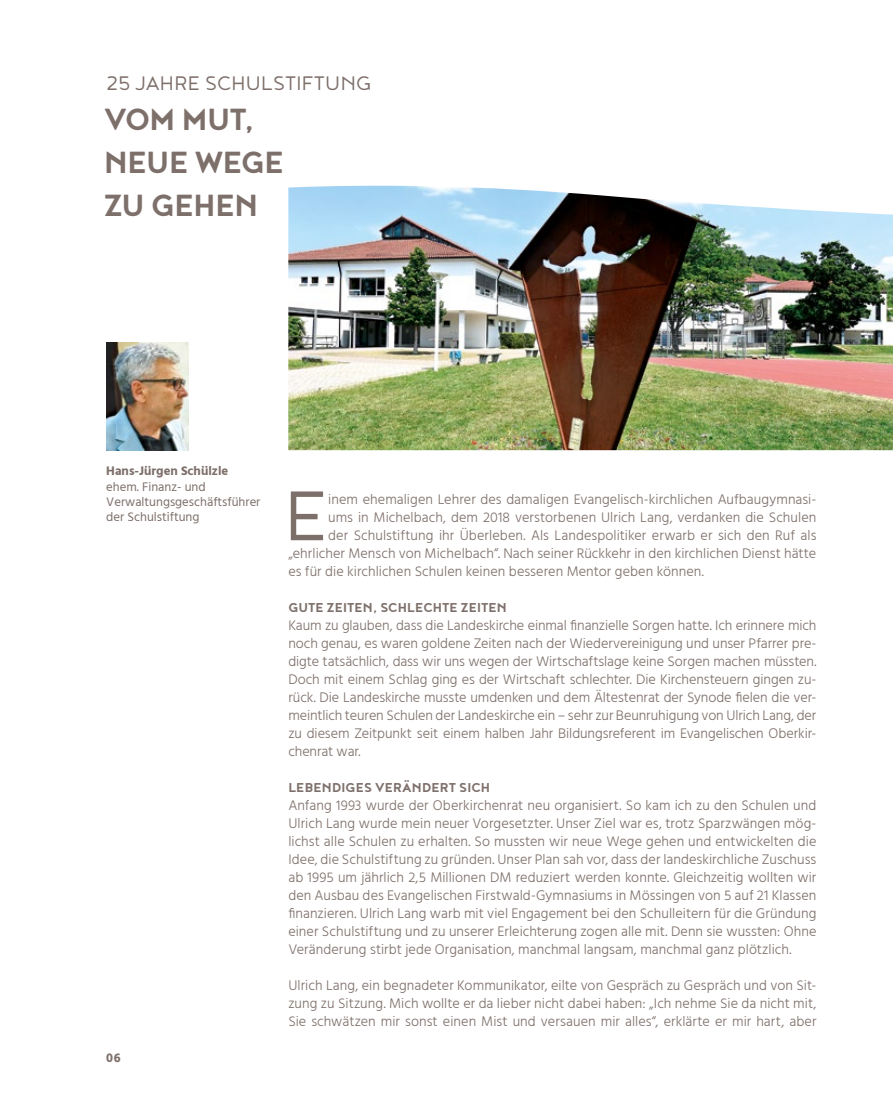
<style>
.page{position:relative;width:893px;height:1106px;background:#fff}
.page>*{position:absolute;margin:0;border:0;box-sizing:border-box;transform-origin:0 0}
.t1{font:300 85.8px "Noyh";color:#7d6f6a}
.t2{font:700 37.5px/42.8px "Noyh";letter-spacing:-.01em;color:#7d6f6a}
.t3{font:300 24px "Noyh";letter-spacing:.01em;color:#7d6f6a}
.t4{font:700 15.75px "Noyh";letter-spacing:.01em;color:#7d6f6a}
.t5{font:300 14.25px/18px "Hind Vadodara";letter-spacing:.005em;color:#7d6f6a;text-align:justify}
.t6{font:12.75px/15px "Hind Vadodara";color:#7d6f6a}
.t7{font:700 12.75px "Hind Vadodara";color:#7d6f6a}
</style>
<div class="page">
<img style="left:288px;top:271px;width:605px;height:179px">
<img style="left:106px;top:342px;width:83px;height:108px">
<img style="left:288px;top:185px;width:605px;height:86px">
<h3 class="t3" style="left:106px;top:70px;width:267px">25 JAHRE SCHULSTIFTUNG</h3>
<h2 class="t2" style="left:104px;top:97px;width:181px">VOM MUT,<br>NEUE WEGE<br>ZU GEHEN</h2>
<p class="t7" style="left:106px;top:460px;width:124px">Hans-Jürgen Schülzle</p>
<p class="t6" style="left:106px;top:479px;width:156px">ehem. Finanz- und<br>Verwaltungsgeschäftsführer der Schulstiftung</p>
<p class="t7" style="left:106px;top:1047px;width:16px">06</p>
<h1 class="t1" style="left:284px;top:469px;width:45px">E</h1>
<p class="t5" style="left:328px;top:490px;width:490px">inem ehemaligen Lehrer des damaligen Evangelisch-kirchlichen Aufbaugymnasi-</p>
<p class="t5" style="left:328px;top:508px;width:490px">ums in Michelbach, dem 2018 verstorbenen Ulrich Lang, verdanken die Schulen</p>
<p class="t5" style="left:328px;top:526px;width:490px">der Schulstiftung ihr Überleben. Als Landespolitiker erwarb er sich den Ruf als</p>
<p class="t5" style="left:288px;top:544px;width:529px">„ehrlicher Mensch von Michelbach“. Nach seiner Rückkehr in den kirchlichen Dienst hätte</p>
<p class="t5" style="left:288px;top:562px;width:417px">es für die kirchlichen Schulen keinen besseren Mentor geben können.</p>
<p class="t4" style="left:288px;top:598px;width:220px">GUTE ZEITEN, SCHLECHTE ZEITEN</p>
<p class="t5" style="left:288px;top:616px;width:530px">Kaum zu glauben, dass die Landeskirche einmal finanzielle Sorgen hatte. Ich erinnere mich noch genau, es waren goldene Zeiten nach der Wiedervereinigung und unser Pfarrer pre&shy;digte tatsächlich, dass wir uns wegen der Wirtschaftslage keine Sorgen machen müssten.<br>Doch mit einem Schlag ging es der Wirtschaft schlechter. Die Kirchensteuern gingen zu&shy;rück. Die Landeskirche musste umdenken und dem Ältestenrat der Synode fielen die ver&shy;meintlich teuren Schulen der Landeskirche ein – sehr zur Beunruhigung von Ulrich Lang, der zu diesem Zeitpunkt seit einem halben Jahr Bildungsreferent im Evangelischen Oberkir&shy;chenrat war.</p>
<p class="t4" style="left:288px;top:778px;width:203px">LEBENDIGES VERÄNDERT SICH</p>
<p class="t5" style="left:288px;top:796px;width:530px">Anfang 1993 wurde der Oberkirchenrat neu organisiert. So kam ich zu den Schulen und Ulrich Lang wurde mein neuer Vorgesetzter. Unser Ziel war es, trotz Sparzwängen mög&shy;lichst alle Schulen zu erhalten. So mussten wir neue Wege gehen und entwickelten die Idee, die Schulstiftung zu gründen. Unser Plan sah vor, dass der landeskirchliche Zuschuss ab 1995 um jährlich 2,5 Millionen DM reduziert werden konnte. Gleichzeitig wollten wir den Ausbau des Evangelischen Firstwald-Gymnasiums in Mössingen von 5 auf 21 Klassen finanzieren. Ulrich Lang warb mit viel Engagement bei den Schulleitern für die Gründung einer Schulstiftung und zu unserer Erleichterung zogen alle mit. Denn sie wussten: Ohne Veränderung stirbt jede Organisation, manchmal langsam, manchmal ganz plötzlich.</p>
<p class="t5" style="left:288px;top:976px;width:530px">Ulrich Lang, ein begnadeter Kommunikator, eilte von Gespräch zu Gespräch und von Sit&shy;zung zu Sitzung. Mich wollte er da lieber nicht dabei haben: „Ich nehme Sie da nicht mit, Sie schwätzen mir sonst einen Mist und versauen mir alles“, erklärte er mir hart, aber</p>
</div>
